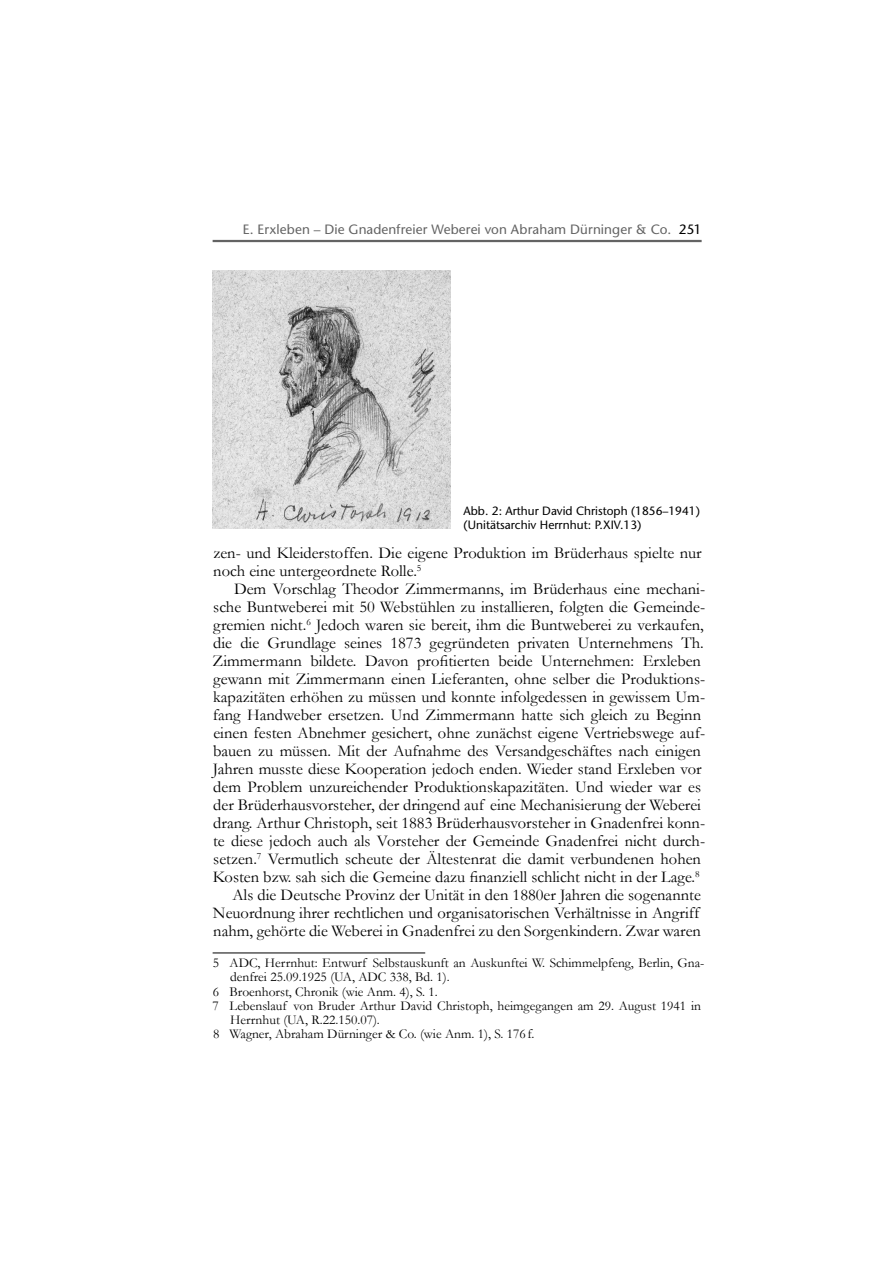
<style>
.page{position:relative;width:893px;height:1263px;background:#fff}
.page>*{position:absolute;margin:0;border:0;box-sizing:border-box;transform-origin:0 0}
.UF_Textabsatz_2{font:16.5px/18px "Garamond";color:#000}
.UF_Fußnoten_einstell{font:13.5px/14.2px "Garamond";color:#000}
.t1{font:500 13.5px "Stone Sans Std";letter-spacing:.01em;color:#636363}
.UF_Abb_-Unterschrift{font:500 12px/13.5px "Stone Sans Std";color:#000}
.s1{color:#000}
</style>
<div class="page">
<hr style="left:213px;top:240px;width:489px;height:2px;background:#636363">
<hr style="left:213px;top:953px;width:212px;height:1px;background:#000">
<img style="left:213px;top:270px;width:237px;height:258px">
<p class="t1" style="left:243px;top:221px;width:460px">E. Erxleben – Die Gnadenfreier Weberei von Abraham Dürninger &amp; Co. <span class="s1">251</span></p>
<p class="UF_Abb_-Unterschrift" style="left:464px;top:504px;width:238px">Abb. 2: Arthur David Christoph (1856–1941) (Unitätsarchiv Herrnhut: P.XIV.13)</p>
<p class="UF_Textabsatz_2" style="left:213px;top:543px;width:490px">zen- und Kleiderstoffen. Die eigene Produktion im Brüderhaus spielte nur noch eine untergeordnete Rolle.<sup>5</sup></p>
<p class="UF_Textabsatz_2" style="left:213px;top:579px;width:494px;text-indent:21px">Dem Vorschlag Theodor Zimmermanns, im Brüderhaus eine mechani&shy;sche Buntweberei mit 50 Webstühlen zu installieren, folgten die Gemeinde&shy;gremien nicht.<sup>6</sup> Jedoch waren sie bereit, ihm die Buntweberei zu verkaufen, die die Grundlage seines 1873 gegründeten privaten Unternehmens Th.<br>Zimmermann bildete. Davon profitierten beide Unternehmen: Erxleben gewann mit Zimmermann einen Lieferanten, ohne selber die Produktions&shy;kapazitäten erhöhen zu müssen und konnte infolgedessen in gewissem Um&shy;fang Handweber ersetzen. Und Zimmermann hatte sich gleich zu Beginn einen festen Abnehmer gesichert, ohne zunächst eigene Vertriebswege auf&shy;bauen zu müssen. Mit der Aufnahme des Versandgeschäftes nach einigen Jahren musste diese Kooperation jedoch enden. Wieder stand Erxleben vor dem Problem unzureichender Produktionskapazitäten. Und wieder war es der Brüderhausvorsteher, der dringend auf eine Mechanisierung der Weberei drang. Arthur Christoph, seit 1883 Brüderhausvorsteher in Gnadenfrei konn&shy;te diese jedoch auch als Vorsteher der Gemeinde Gnadenfrei nicht durch&shy;setzen.<sup>7</sup> Vermutlich scheute der Ältestenrat die damit verbundenen hohen Kosten bzw. sah sich die Gemeine dazu finanziell schlicht nicht in der Lage.<sup>8</sup></p>
<p class="UF_Textabsatz_2" style="left:213px;top:885px;width:490px;text-align:justify;text-indent:19px">Als die Deutsche Provinz der Unität in den 1880er Jahren die sogenannte Neuordnung ihrer rechtlichen und organisatorischen Verhältnisse in Angriff nahm, gehörte die Weberei in Gnadenfrei zu den Sorgenkindern. Zwar waren</p>
<p class="UF_Fußnoten_einstell" style="left:230px;top:955px;width:475px;text-indent:-17px">5 ADC, Herrnhut: Entwurf Selbstauskunft an Auskunftei W. Schimmelpfeng, Berlin, Gna&shy;denfrei 25.09.1925 (UA, ADC 338, Bd. 1).</p>
<p class="UF_Fußnoten_einstell" style="left:213px;top:984px;width:227px">6 Broenhorst, Chronik (wie Anm. 4), S. 1.</p>
<p class="UF_Fußnoten_einstell" style="left:230px;top:998px;width:472px;text-indent:-18px">7 Lebenslauf von Bruder Arthur David Christoph, heimgegangen am 29. August 1941 in<br>Herrnhut (UA, R.22.150.07).</p>
<p class="UF_Fußnoten_einstell" style="left:213px;top:1027px;width:323px">8 Wagner, Abraham Dürninger &amp; Co. (wie Anm. 1), S. 176 f.</p>
</div>
